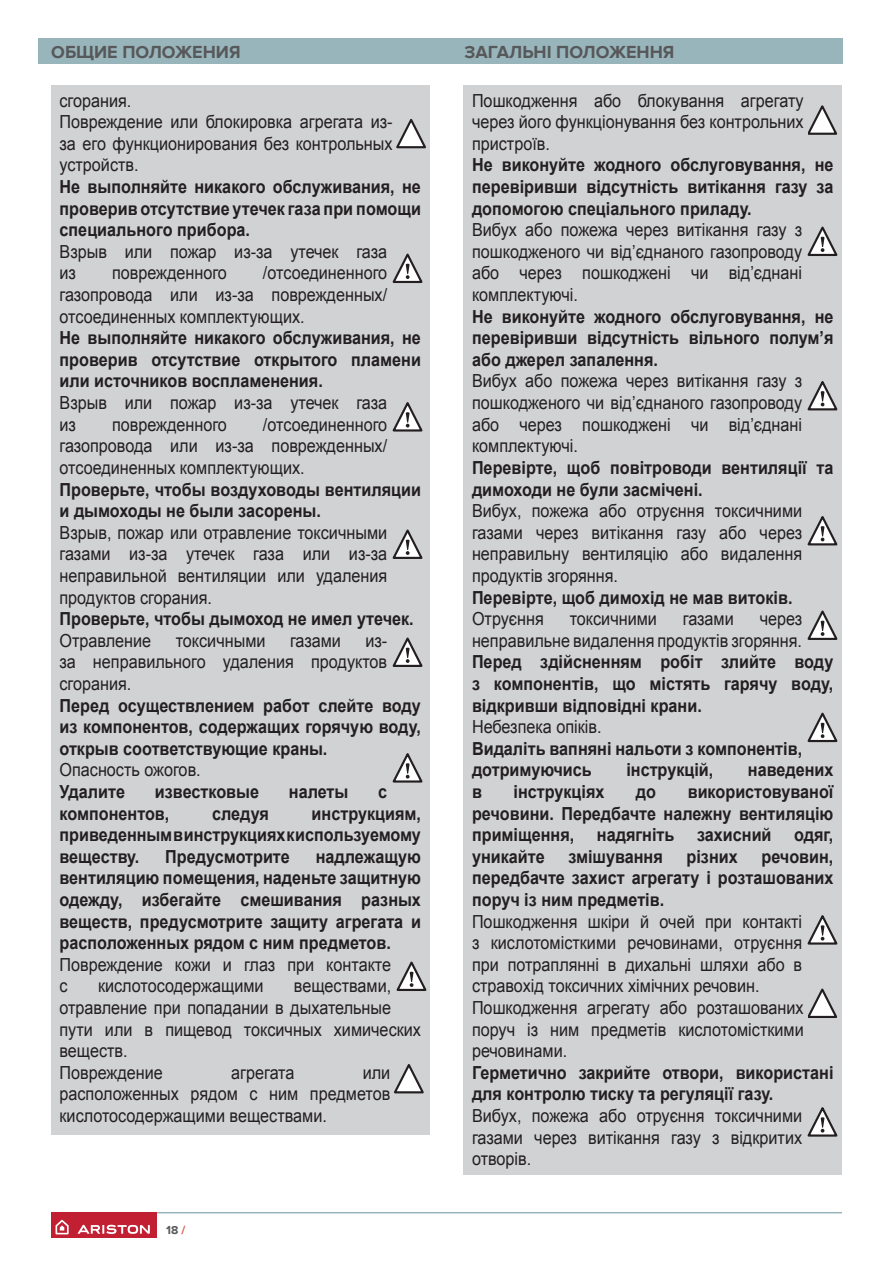
<style>
.page{position:relative;width:893px;height:1263px;background:#fff}
.page>*{position:absolute;margin:0;border:0;box-sizing:border-box;transform-origin:0 0}
.t1{font:18px/21.6px "Arial";color:#231f20;text-align:justify;scale:.9 1}
.t2{font:700 18px/21.6px "Arial";color:#231f20;text-align:justify;scale:.9 1}
.t3{font:700 18px "Proxima Nova";color:#57585a}
.t4{font:700 12px "Proxima Nova";color:#57585a}
.s1{color:#d55541}
</style>
<div class="page">
<hr style="left:51px;top:1212px;width:791px;height:1px;background:#99b5bc">
<div style="left:51px;top:1212px;width:106px;height:26px;background:#c31f33"></div>
<svg style="left:56px;top:1220px;width:13px;height:14px"></svg>
<svg style="left:77px;top:1225px;width:73px;height:9px"></svg>
<div style="left:38px;top:38px;width:804px;height:26px;background:#99b5bc"></div>
<div style="left:51px;top:85px;width:378px;height:1049px;background:#d1d2d4"></div>
<div style="left:463px;top:85px;width:379px;height:1090px;background:#d1d2d4"></div>
<svg style="left:392px;top:253px;width:30px;height:30px"></svg>
<svg style="left:392px;top:402px;width:30px;height:30px"></svg>
<svg style="left:392px;top:529px;width:30px;height:30px"></svg>
<svg style="left:392px;top:637px;width:30px;height:30px"></svg>
<svg style="left:392px;top:753px;width:30px;height:30px"></svg>
<svg style="left:396px;top:961px;width:30px;height:30px"></svg>
<svg style="left:807px;top:915px;width:30px;height:30px"></svg>
<svg style="left:807px;top:1107px;width:30px;height:30px"></svg>
<svg style="left:807px;top:226px;width:30px;height:30px"></svg>
<svg style="left:807px;top:381px;width:30px;height:30px"></svg>
<svg style="left:807px;top:516px;width:30px;height:30px"></svg>
<svg style="left:807px;top:610px;width:30px;height:30px"></svg>
<svg style="left:807px;top:712px;width:30px;height:30px"></svg>
<svg style="left:395px;top:1064px;width:29px;height:30px"></svg>
<svg style="left:808px;top:988px;width:29px;height:30px"></svg>
<svg style="left:397px;top:118px;width:29px;height:30px"></svg>
<svg style="left:808px;top:105px;width:29px;height:30px"></svg>
<p class="t3" style="left:51px;top:42px;width:191px">ОБЩИЕ ПОЛОЖЕНИЯ</p>
<p class="t3" style="left:464px;top:42px;width:212px">ЗАГАЛЬНІ ПОЛОЖЕННЯ</p>
<p class="t1" style="left:60px;top:90px;width:372px;text-align:left">сгорания.<br>Повреждение или блокировка агрегата из&shy;за его функционирования без контрольных устройств.</p>
<p class="t2" style="left:60px;top:176px;width:403px">Не выполняйте никакого обслуживания, не проверив отсутствие утечек газа при помощи специального прибора.</p>
<p class="t1" style="left:60px;top:241px;width:366px">Взрыв или пожар из-за утечек газа из</p>
<p class="t1" style="left:472px;top:90px;width:370px">Пошкодження або блокування агрегату через його функціонування без контрольних пристроїв.</p>
<p class="t2" style="left:472px;top:155px;width:403px">Не виконуйте жодного обслуговування, не перевіривши відсутність витікання газу за допомогою спеціального приладу.</p>
<p class="t1" style="left:472px;top:219px;width:368px">Вибух або пожежа через витікання газу з пошкодженого чи від’єднаного газопроводу або через пошкоджені чи від’єднані комплектуючі.</p>
<p class="t2" style="left:472px;top:306px;width:403px">Не виконуйте жодного обслуговування, не перевіривши відсутність вільного полум’я або джерел запалення.</p>
<p class="t1" style="left:472px;top:371px;width:368px">Вибух або пожежа через витікання газу з пошкодженого чи від’єднаного газопроводу або через пошкоджені чи від’єднані комплектуючі.</p>
<p class="t2" style="left:472px;top:457px;width:403px">Перевірте, щоб повітроводи вентиляції та димоходи не були засмічені.</p>
<p class="t1" style="left:472px;top:500px;width:368px">Вибух, пожежа або отруєння токсичними газами через витікання газу або через неправильну вентиляцію або видалення продуктів згоряння.</p>
<p class="t2" style="left:472px;top:587px;width:358px">Перевірте, щоб димохід не мав витоків.</p>
<p class="t1" style="left:472px;top:608px;width:81px">Отруєння</p>
<p class="t1" style="left:570px;top:608px;width:99px">токсичними</p>
<p class="t1" style="left:683px;top:608px;width:58px">газами</p>
<p class="t1" style="left:60px;top:263px;width:366px;text-indent:203px">/отсоединенного газопровода или из-за поврежденных/ отсоединенных комплектующих.</p>
<p class="t2" style="left:60px;top:328px;width:403px">Не выполняйте никакого обслуживания, не проверив отсутствие открытого пламени или источников воспламенения.</p>
<p class="t1" style="left:60px;top:392px;width:366px">Взрыв или пожар из-за утечек газа из</p>
<p class="t1" style="left:112px;top:263px;width:129px">поврежденного</p>
<p class="t1" style="left:60px;top:414px;width:366px;text-indent:203px">/отсоединенного газопровода или из-за поврежденных/ отсоединенных комплектующих.</p>
<p class="t2" style="left:60px;top:479px;width:403px">Проверьте, чтобы воздуховоды вентиляции и дымоходы не были засорены.</p>
<p class="t1" style="left:60px;top:522px;width:366px">Взрыв, пожар или отравление токсичными газами из-за утечек газа или из-за неправильной вентиляции или удаления продуктов сгорания.</p>
<p class="t2" style="left:60px;top:608px;width:395px">Проверьте, чтобы дымоход не имел утечек.</p>
<p class="t1" style="left:60px;top:630px;width:103px">Отравление</p>
<p class="t1" style="left:176px;top:630px;width:101px">токсичными</p>
<p class="t1" style="left:290px;top:630px;width:58px">газами</p>
<p class="t1" style="left:112px;top:414px;width:129px">поврежденного</p>
<p class="t1" style="left:472px;top:608px;width:368px;text-align:right">через<br>неправильне видалення продуктів згоряння.</p>
<p class="t2" style="left:472px;top:652px;width:403px">Перед здійсненням робіт злийте воду з компонентів, що містять гарячу воду, відкривши відповідні крани.</p>
<p class="t1" style="left:472px;top:716px;width:146px">Небезпека опіків.</p>
<p class="t2" style="left:472px;top:738px;width:368px">Видаліть вапняні нальоти з компонентів, дотримуючись</p>
<p class="t1" style="left:60px;top:630px;width:366px;text-indent:306px">из&shy;за неправильного удаления продуктов сгорания.</p>
<p class="t2" style="left:60px;top:695px;width:403px">Перед осуществлением работ слейте воду из компонентов, содержащих горячую воду, открыв соответствующие краны.</p>
<p class="t1" style="left:60px;top:759px;width:158px">Опасность ожогов.</p>
<p class="t2" style="left:60px;top:781px;width:74px">Удалите</p>
<p class="t2" style="left:155px;top:781px;width:117px">известковые</p>
<p class="t2" style="left:289px;top:781px;width:68px">налеты</p>
<p class="t2" style="left:378px;top:781px;width:12px">с</p>
<p class="t2" style="left:60px;top:803px;width:124px">компонентов,</p>
<p class="t2" style="left:212px;top:803px;width:65px">следуя</p>
<p class="t2" style="left:626px;top:760px;width:98px">інструкцій,</p>
<p class="t2" style="left:748px;top:760px;width:97px">наведених</p>
<p class="t2" style="left:472px;top:781px;width:403px;text-indent:216px">використовуваної речовини. Передбачте належну вентиляцію приміщення,</p>
<p class="t2" style="left:472px;top:781px;width:13px">в</p>
<p class="t2" style="left:513px;top:781px;width:103px">інструкціях</p>
<p class="t2" style="left:636px;top:781px;width:24px">до</p>
<p class="t2" style="left:60px;top:803px;width:403px;text-indent:252px">инструкциям, приведенным в инструкциях к используемому веществу.</p>
<p class="t2" style="left:597px;top:824px;width:88px">надягніть</p>
<p class="t2" style="left:697px;top:824px;width:84px">захисний</p>
<p class="t2" style="left:794px;top:824px;width:45px">одяг,</p>
<p class="t2" style="left:472px;top:846px;width:82px">уникайте</p>
<p class="t2" style="left:568px;top:846px;width:106px">змішування</p>
<p class="t2" style="left:687px;top:846px;width:58px">різних</p>
<p class="t2" style="left:165px;top:846px;width:140px">Предусмотрите</p>
<p class="t2" style="left:60px;top:846px;width:403px;text-indent:256px">надлежащую вентиляцию помещения, наденьте защитную одежду, избегайте смешивания разных веществ, предусмотрите защиту агрегата и расположенных рядом с ним предметов.</p>
<p class="t1" style="left:60px;top:954px;width:370px">Повреждение кожи и глаз при контакте с</p>
<p class="t2" style="left:472px;top:846px;width:403px;text-indent:289px">речовин, передбачте захист агрегату і розташованих поруч із ним предметів.</p>
<p class="t1" style="left:472px;top:911px;width:370px;text-align:left">Пошкодження шкіри й очей при контакті з кислотомісткими речовинами, отруєння при потраплянні в дихальні шляхи або в стравохід токсичних хімічних речовин.<br>Пошкодження агрегату або розташованих поруч із ним предметів кислотомісткими речовинами.</p>
<p class="t2" style="left:472px;top:1062px;width:403px">Герметично закрийте отвори, використані для контролю тиску та регуляції газу.</p>
<p class="t1" style="left:472px;top:1105px;width:368px">Вибух, пожежа або отруєння токсичними газами через витікання газу з відкритих отворів.</p>
<p class="t1" style="left:60px;top:975px;width:403px;text-align:left;text-indent:234px">веществами, отравление при попадании в дыхательные пути или в пищевод токсичных химических веществ.<br>Повреждение</p>
<p class="t1" style="left:98px;top:975px;width:185px">кислотосодержащими</p>
<p class="t1" style="left:231px;top:1062px;width:72px">агрегата</p>
<p class="t1" style="left:60px;top:1062px;width:369px;text-indent:303px">или расположенных рядом с ним предметов кислотосодержащими веществами.</p>
<p class="t4" style="left:166px;top:1223px;width:21px">18 <span class="s1">/</span></p>
</div>
